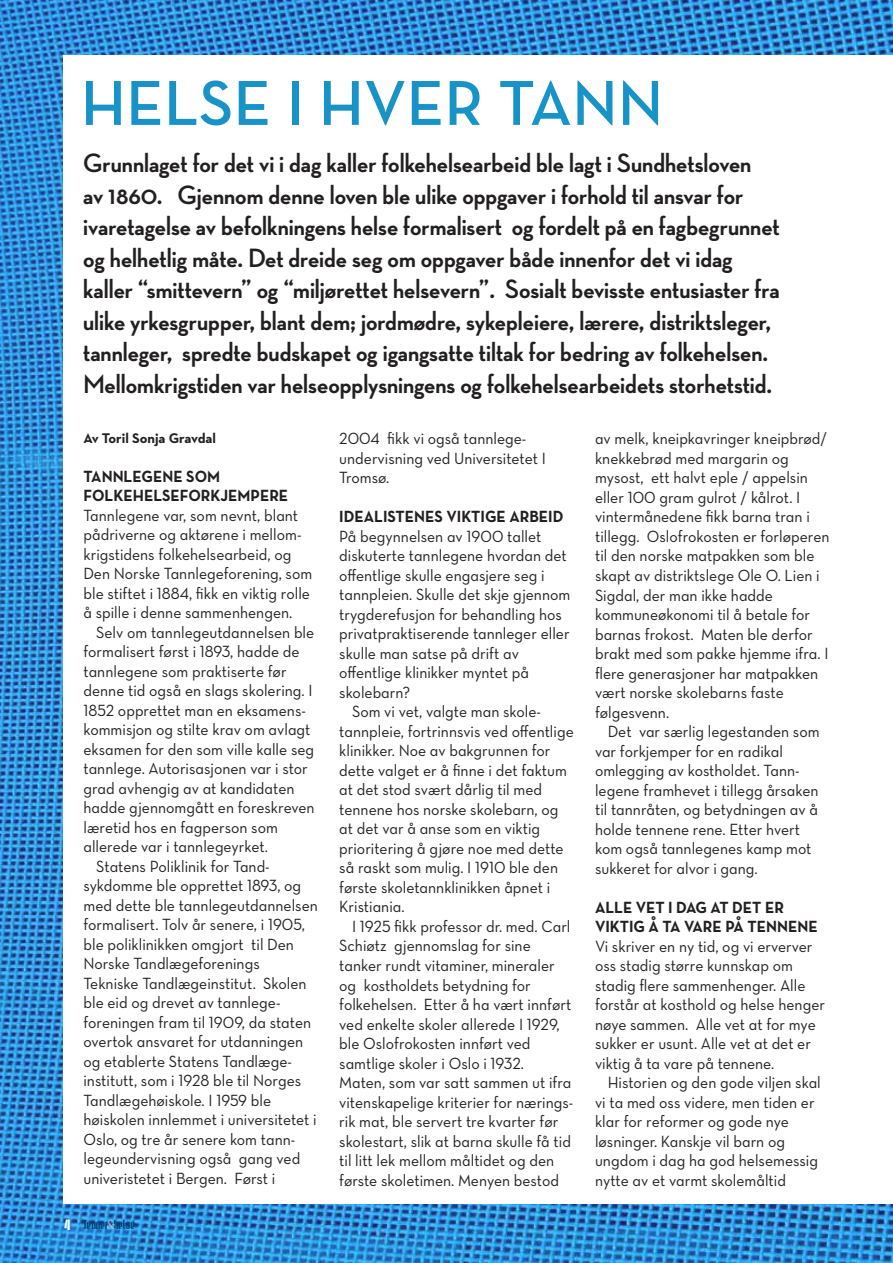
<style>
.page{position:relative;width:893px;height:1263px;background:#fff}
.page>*{position:absolute;margin:0;border:0;box-sizing:border-box;transform-origin:0 0}
.t1{font:600 64.5px "Neutra Text";color:#1893c8}
.t2{font:700 27px/31.5px "Neutra Disp";color:#231f20}
.t3{font:16.5px/19.5px "Neutra Text Book Alt";color:#231f20;scale:.95 1}
.t4{font:700 16.5px/19.5px "Neutra Text";color:#231f20;scale:.95 1}
.t5{font:700 14.25px "Neutra Text";color:#231f20}
.t6{font:11.55px "Mabella";color:#004079}
.s1{font-size:13.05px;color:#fff}
.s2{font-family:"Chikita Pro";font-size:12.6px;color:#b4c4d1}
</style>
<div class="page">
<img style="left:0;top:0;width:893px;height:1263px">
<div style="left:64px;top:55px;width:829px;height:1148px;background:#fff"></div>
<h1 class="t1" style="left:81px;top:63px;width:584px">HELSE I HVER TANN</h1>
<p class="t2" style="left:83px;top:148px;width:698px">Grunnlaget for det vi i dag kaller folkehelsearbeid ble lagt i Sundhetsloven<br>av 1860. Gjennom denne loven ble ulike oppgaver i forhold til ansvar for ivaretagelse av befolkningens helse formalisert og fordelt på en fagbegrunnet og helhetlig måte. Det dreide seg om oppgaver både innenfor det vi idag kaller “smittevern” og “miljørettet helsevern”. Sosialt bevisste entusiaster fra ulike yrkesgrupper, blant dem; jordmødre, sykepleiere, lærere, distriktsleger, tannleger, spredte budskapet og igangsatte tiltak for bedring av folkehelsen.<br>Mellomkrigstiden var helseopplysningens og folkehelsearbeidets storhetstid.</p>
<p class="t5" style="left:83px;top:429px;width:134px">Av Toril Sonja Gravdal</p>
<p class="t4" style="left:83px;top:466px;width:217px">TANNLEGENE SOM<br>FOLKEHELSEFORKJEMPERE</p>
<p class="t3" style="left:83px;top:505px;width:242px">Tannlegene var, som nevnt, blant pådriverne og aktørene i mellom&shy;krigstidens folkehelsearbeid, og Den Norske Tannlegeforening, som ble stiftet i 1884, fikk en viktig rolle å spille i denne sammenhengen.</p>
<p class="t3" style="left:96px;top:622px;width:231px">Selv om tannlegeutdannelsen ble</p>
<p class="t3" style="left:83px;top:641px;width:229px">formalisert først i 1893, hadde de</p>
<p class="t3" style="left:83px;top:661px;width:215px">tannlegene som praktiserte før</p>
<p class="t3" style="left:83px;top:681px;width:243px">denne tid også en slags skolering. I</p>
<p class="t3" style="left:83px;top:700px;width:234px">1852 opprettet man en eksamens-</p>
<p class="t3" style="left:83px;top:720px;width:240px">kommisjon og stilte krav om avlagt</p>
<p class="t3" style="left:83px;top:739px;width:244px">eksamen for den som ville kalle seg</p>
<p class="t3" style="left:83px;top:759px;width:238px">tannlege. Autorisasjonen var i stor</p>
<p class="t3" style="left:83px;top:778px;width:224px">grad avhengig av at kandidaten</p>
<p class="t3" style="left:83px;top:798px;width:245px">hadde gjennomgått en foreskreven</p>
<p class="t3" style="left:83px;top:817px;width:206px">læretid hos en fagperson som</p>
<p class="t3" style="left:83px;top:837px;width:196px">allerede var i tannlegeyrket.</p>
<p class="t3" style="left:96px;top:856px;width:183px">Statens Poliklinik for Tand-</p>
<p class="t3" style="left:83px;top:876px;width:231px">sykdomme ble opprettet 1893, og</p>
<p class="t3" style="left:83px;top:895px;width:248px">med dette ble tannlegeutdannelsen</p>
<p class="t3" style="left:83px;top:915px;width:235px">formalisert. Tolv år senere, i 1905,</p>
<p class="t3" style="left:83px;top:934px;width:223px">ble poliklinikken omgjort til Den</p>
<p class="t3" style="left:83px;top:954px;width:187px">Norske Tandlægeforenings</p>
<p class="t3" style="left:83px;top:973px;width:236px">Tekniske Tandlægeinstitut. Skolen</p>
<p class="t3" style="left:83px;top:993px;width:207px">ble eid og drevet av tannlege-</p>
<p class="t3" style="left:83px;top:1012px;width:241px">foreningen fram til 1909, da staten</p>
<p class="t3" style="left:83px;top:1032px;width:233px">overtok ansvaret for utdanningen</p>
<p class="t3" style="left:83px;top:1051px;width:219px">og etablerte Statens Tandlæge-</p>
<p class="t3" style="left:83px;top:1071px;width:231px">institutt, som i 1928 ble til Norges</p>
<p class="t3" style="left:83px;top:1090px;width:199px">Tandlægehøiskole. I 1959 ble</p>
<p class="t3" style="left:83px;top:1110px;width:247px">høiskolen innlemmet i universitetet i</p>
<p class="t3" style="left:83px;top:1129px;width:223px">Oslo, og tre år senere kom tann-</p>
<p class="t3" style="left:83px;top:1149px;width:230px">legeundervisning også gang ved</p>
<p class="t3" style="left:83px;top:1168px;width:203px">univeristetet i Bergen. Først i</p>
<p class="t3" style="left:339px;top:429px;width:219px">2004 fikk vi også tannlege&shy;undervisning ved Universitetet I<br>Tromsø.</p>
<p class="t4" style="left:339px;top:507px;width:238px">IDEALISTENES VIKTIGE ARBEID</p>
<p class="t3" style="left:339px;top:526px;width:214px">På begynnelsen av 1900 tallet</p>
<p class="t3" style="left:339px;top:546px;width:241px">diskuterte tannlegene hvordan det</p>
<p class="t3" style="left:339px;top:565px;width:218px">offentlige skulle engasjere seg i</p>
<p class="t3" style="left:339px;top:585px;width:245px">tannpleien. Skulle det skje gjennom</p>
<p class="t3" style="left:339px;top:604px;width:236px">trygderefusjon for behandling hos</p>
<p class="t3" style="left:339px;top:624px;width:244px">privatpraktiserende tannleger eller</p>
<p class="t3" style="left:339px;top:643px;width:191px">skulle man satse på drift av</p>
<p class="t3" style="left:339px;top:663px;width:201px">offentlige klinikker myntet på</p>
<p class="t3" style="left:339px;top:682px;width:76px">skolebarn?</p>
<p class="t3" style="left:352px;top:702px;width:199px">Som vi vet, valgte man skole-</p>
<p class="t3" style="left:339px;top:721px;width:248px">tannpleie, fortrinnsvis ved offentlige</p>
<p class="t3" style="left:339px;top:741px;width:224px">klinikker. Noe av bakgrunnen for</p>
<p class="t3" style="left:339px;top:760px;width:241px">dette valget er å finne i det faktum</p>
<p class="t3" style="left:339px;top:780px;width:215px">at det stod svært dårlig til med</p>
<p class="t3" style="left:339px;top:799px;width:232px">tennene hos norske skolebarn, og</p>
<p class="t3" style="left:339px;top:819px;width:213px">at det var å anse som en viktig</p>
<p class="t3" style="left:339px;top:838px;width:238px">prioritering å gjøre noe med dette</p>
<p class="t3" style="left:339px;top:858px;width:232px">så raskt som mulig. I 1910 ble den</p>
<p class="t3" style="left:339px;top:877px;width:223px">første skoletannklinikken åpnet i</p>
<p class="t3" style="left:339px;top:897px;width:70px">Kristiania.</p>
<p class="t3" style="left:352px;top:916px;width:231px">I 1925 fikk professor dr. med. Carl</p>
<p class="t3" style="left:339px;top:936px;width:203px">Schiøtz gjennomslag for sine</p>
<p class="t3" style="left:339px;top:955px;width:228px">tanker rundt vitaminer, mineraler</p>
<p class="t3" style="left:339px;top:975px;width:203px">og kostholdets betydning for</p>
<p class="t3" style="left:339px;top:994px;width:246px">folkehelsen. Etter å ha vært innført</p>
<p class="t3" style="left:339px;top:1014px;width:234px">ved enkelte skoler allerede I 1929,</p>
<p class="t3" style="left:339px;top:1033px;width:203px">ble Oslofrokosten innført ved</p>
<p class="t3" style="left:339px;top:1053px;width:196px">samtlige skoler i Oslo i 1932.</p>
<p class="t3" style="left:339px;top:1072px;width:246px">Maten, som var satt sammen ut ifra</p>
<p class="t3" style="left:339px;top:1092px;width:246px">vitenskapelige kriterier for nærings-</p>
<p class="t3" style="left:339px;top:1111px;width:232px">rik mat, ble servert tre kvarter før</p>
<p class="t3" style="left:339px;top:1131px;width:245px">skolestart, slik at barna skulle få tid</p>
<p class="t3" style="left:339px;top:1150px;width:228px">til litt lek mellom måltidet og den</p>
<p class="t3" style="left:339px;top:1170px;width:233px">første skoletimen. Menyen bestod</p>
<p class="t3" style="left:595px;top:429px;width:248px">av melk, kneipkavringer kneipbrød/ knekkebrød med margarin og mysost, ett halvt eple / appelsin eller 100 gram gulrot / kålrot. I vintermånedene fikk barna tran i tillegg. Oslofrokosten er forløperen til den norske matpakken som ble skapt av distriktslege Ole O. Lien i<br>Sigdal, der man ikke hadde kommuneøkonomi til å betale for barnas frokost. Maten ble derfor brakt med som pakke hjemme ifra. I flere generasjoner har matpakken vært norske skolebarns faste følgesvenn.</p>
<p class="t3" style="left:595px;top:721px;width:238px;text-indent:13px">Det var særlig legestanden som var forkjemper for en radikal omlegging av kostholdet. Tann&shy;legene framhevet i tillegg årsaken til tannråten, og betydningen av å holde tennene rene. Etter hvert kom også tannlegenes kamp mot sukkeret for alvor i gang.</p>
<p class="t4" style="left:595px;top:897px;width:236px">ALLE VET I DAG AT DET ER<br>VIKTIG Å TA VARE PÅ TENNENE</p>
<p class="t3" style="left:595px;top:936px;width:244px">Vi skriver en ny tid, og vi erverver oss stadig større kunnskap om stadig flere sammenhenger. Alle forstår at kosthold og helse henger nøye sammen. Alle vet at for mye sukker er usunt. Alle vet at det er viktig å ta vare på tennene.</p>
<p class="t3" style="left:595px;top:1072px;width:239px;text-indent:13px">Historien og den gode viljen skal vi ta med oss videre, men tiden er klar for reformer og gode nye løsninger. Kanskje vil barn og ungdom i dag ha god helsemessig nytte av et varmt skolemåltid</p>
<p class="t6" style="left:64px;top:1218px;width:72px"><span class="s1">4</span> Tenner<span class="s2">&amp;</span>helse</p>
</div>
